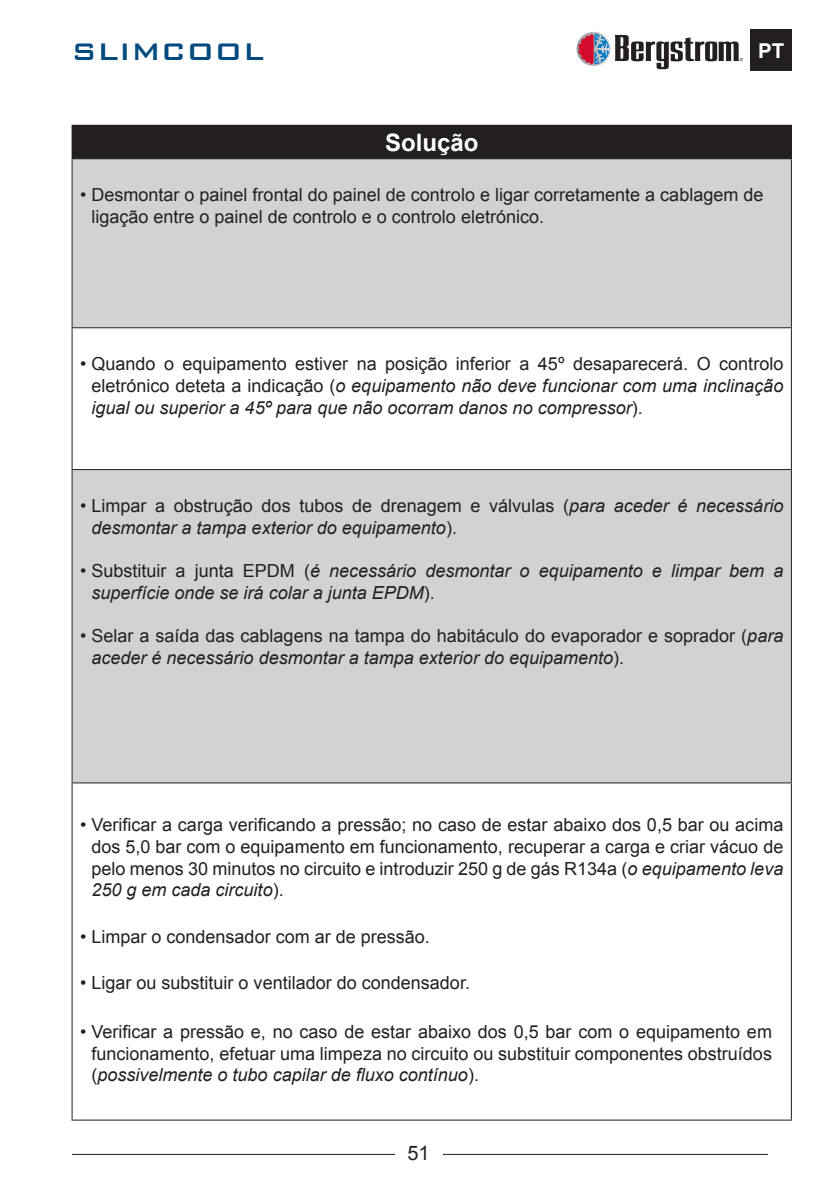
<style>
.page{position:relative;width:840px;height:1191px;background:#fff}
.page>*{position:absolute;margin:0;border:0;box-sizing:border-box;transform-origin:0 0}
.t1{font:500 32px "Bank Gothic BT";color:#004a7f}
.t2{font:700 24px "Arial";color:#fff}
.t3{font:700 20.4px "Arial";color:#fff}
.t4{font:20px "Arial";color:#231f20}
.t5{font:18px/21.6px "Arial";color:#231f20;text-align:justify}
.t6{font:italic 18px/21.6px "Arial";color:#231f20}
.s1{font-style:italic}
.s2{font-style:normal}
</style>
<div class="page">
<div style="left:750px;top:29px;width:41px;height:42px;background:#231f20"></div>
<hr style="left:72px;top:1153px;width:695px;height:1px;background:#231f20">
<div style="left:394px;top:1145px;width:48px;height:29px;background:#fff"></div>
<svg style="left:576px;top:32px;width:34px;height:34px"></svg>
<svg style="left:578px;top:34px;width:164px;height:35px"></svg>
<div style="left:72px;top:125px;width:719px;height:34px;background:#231f20"></div>
<svg style="left:73px;top:159px;width:717px;height:623px;fill:#d1d2d4"></svg>
<hr style="left:72px;top:1119px;width:719px;height:1px;background:#231f20">
<hr style="left:72px;top:159px;width:1px;height:168px;background:#231f20">
<hr style="left:790px;top:159px;width:1px;height:168px;background:#231f20">
<hr style="left:72px;top:327px;width:719px;height:1px;background:#231f20">
<hr style="left:72px;top:328px;width:1px;height:141px;background:#231f20">
<hr style="left:790px;top:328px;width:1px;height:141px;background:#231f20">
<hr style="left:72px;top:469px;width:719px;height:1px;background:#231f20">
<hr style="left:72px;top:470px;width:1px;height:312px;background:#231f20">
<hr style="left:790px;top:470px;width:1px;height:312px;background:#231f20">
<hr style="left:72px;top:783px;width:1px;height:336px;background:#231f20">
<hr style="left:790px;top:783px;width:1px;height:336px;background:#231f20">
<hr style="left:72px;top:782px;width:719px;height:1px;background:#231f20">
<h1 class="t1" style="left:71px;top:34px;width:195px">SLIMCOOL</h1>
<p class="t3" style="left:757px;top:37px;width:28px">PT</p>
<h2 class="t2" style="left:385px;top:126px;width:95px">Solução</h2>
<p class="t5" style="left:91px;top:184px;width:673px;text-indent:-11px">• Desmontar o painel frontal do painel de controlo e ligar corretamente a cablagem de ligação entre o painel de controlo e o controlo eletrónico.</p>
<p class="t5" style="left:91px;top:353px;width:693px;text-indent:-11px">• Quando o equipamento estiver na posição inferior a 45º desaparecerá. O controlo eletrónico deteta a indicação (<span class="s1">o equipamento não deve funcionar com uma inclinação igual ou superior a 45º para que não ocorram danos no compressor</span>).</p>
<p class="t6" style="left:91px;top:495px;width:693px;text-indent:-11px"><span class="s2">• Limpar a obstrução dos tubos de drenagem e válvulas (</span>para aceder é necessário desmontar a tampa exterior do equipamento<span class="s2">).</span></p>
<p class="t6" style="left:91px;top:560px;width:693px;text-indent:-11px"><span class="s2">• Substituir a junta EPDM (</span>é necessário desmontar o equipamento e limpar bem a superfície onde se irá colar a junta EPDM<span class="s2">).</span></p>
<p class="t5" style="left:91px;top:625px;width:693px;text-indent:-11px">• Selar a saída das cablagens na tampa do habitáculo do evaporador e soprador (<span class="s1">para aceder é necessário desmontar a tampa exterior do equipamento</span>).</p>
<p class="t5" style="left:91px;top:814px;width:693px;text-indent:-11px">• Verificar a carga verificando a pressão; no caso de estar abaixo dos 0,5 bar ou acima dos 5,0 bar com o equipamento em funcionamento, recuperar a carga e criar vácuo de pelo menos 30 minutos no circuito e introduzir 250 g de gás R134a (<span class="s1">o equipamento leva 250 g em cada circuito</span>).</p>
<p class="t5" style="left:80px;top:926px;width:351px">• Limpar o condensador com ar de pressão.</p>
<p class="t5" style="left:80px;top:972px;width:391px">• Ligar ou substituir o ventilador do condensador.</p>
<p class="t5" style="left:91px;top:1021px;width:681px;text-indent:-11px">• Verificar a pressão e, no caso de estar abaixo dos 0,5 bar com o equipamento em funcionamento, efetuar uma limpeza no circuito ou substituir componentes obstruídos (<span class="s1">possivelmente o tubo capilar de fluxo contínuo</span>).</p>
<p class="t4" style="left:407px;top:1139px;width:24px">51</p>
</div>
